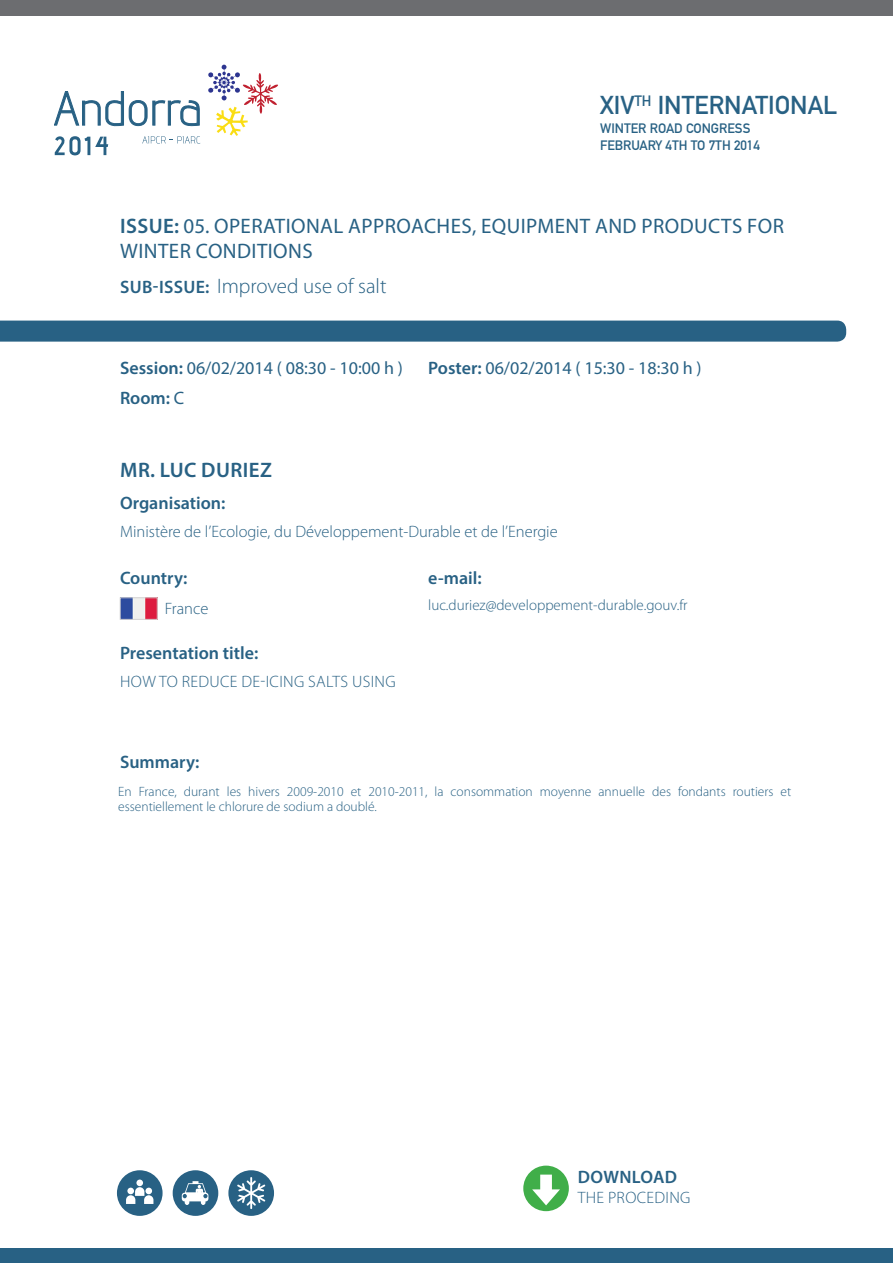
<style>
.page{position:relative;width:893px;height:1263px;background:#fff}
.page>*{position:absolute;margin:0;border:0;box-sizing:border-box;transform-origin:0 0}
.t1{font:25.5px "DIN Mittelschrift Std";color:#286184}
.Estilo_de_párrafo_3{font:21px/25.2px "Myriad Pro";letter-spacing:.02em;color:#286184}
.t2{font:300 21px "Myriad Pro";color:#286184}
.t3{font:600 21px "Myriad Pro";letter-spacing:.02em;color:#286184}
.t4{font:18px "Myriad Pro";color:#286184}
.Estilo_de_párrafo_2{font:600 18px "Myriad Pro";color:#286184}
.Estilo_de_párrafo_2-2{font:600 18px "Myriad Pro";letter-spacing:.02em;color:#286184}
.Estilo_de_párrafo_2-3{font:300 16.5px "Myriad Pro";color:#286184}
.Estilo_de_párrafo_2-4{font:300 16.5px "Myriad Pro";letter-spacing:.02em;color:#286184}
.Estilo_de_párrafo_2-5{font:300 15px "Myriad Pro";color:#286184}
.t5{font:300 13.5px/15px "Myriad Pro";color:#286184}
.t6{font:13.5px/16.2px "DIN Mittelschrift Std";color:#286184}
.s1{font-weight:600}
.s2{font-weight:600;font-size:18px}
.s3{font-weight:400}
</style>
<div class="page">
<svg style="left:173px;top:1170px;width:45px;height:46px"></svg>
<svg style="left:228px;top:1170px;width:46px;height:46px"></svg>
<svg style="left:117px;top:1170px;width:46px;height:46px"></svg>
<div style="left:0;top:1248px;width:893px;height:15px;background:#286184"></div>
<div style="left:0;top:0;width:893px;height:16px;background:#6c6d70"></div>
<svg style="left:54px;top:91px;width:146px;height:36px"></svg>
<svg style="left:55px;top:136px;width:53px;height:19px"></svg>
<svg style="left:142px;top:136px;width:58px;height:8px"></svg>
<svg style="left:208px;top:65px;width:70px;height:71px"></svg>
<div style="left:0;top:321px;width:846px;height:21px;background:#286184"></div>
<div style="left:523px;top:1165px;width:46px;height:46px;background:#40ae49;border-radius:50%"></div>
<svg style="left:532px;top:1174px;width:28px;height:31px"></svg>
<img style="left:122px;top:600px;width:33px;height:17px">
<div style="left:120px;top:598px;width:37px;height:21px;border:1px solid #d4d3d3"></div>
<h1 class="t1" style="left:600px;top:90px;width:239px">XIV<sup>TH</sup> INTERNATIONAL</h1>
<p class="t6" style="left:600px;top:121px;width:161px">WINTER ROAD CONGRESS<br>FEBRUARY 4TH TO 7TH 2014</p>
<p class="Estilo_de_párrafo_3" style="left:120px;top:214px;width:665px"><span class="s1">ISSUE:</span> 05. OPERATIONAL APPROACHES, EQUIPMENT AND PRODUCTS FOR<br>WINTER CONDITIONS</p>
<p class="t2" style="left:120px;top:273px;width:268px"><span class="s2">SUB-ISSUE:</span> Improved use of salt</p>
<p class="t4" style="left:120px;top:358px;width:284px"><span class="s1">Session:</span> 06/02/2014 ( 08:30 - 10:00 h )</p>
<p class="Estilo_de_párrafo_2" style="left:120px;top:386px;width:66px">Room: <span class="s3">C</span></p>
<p class="t4" style="left:428px;top:358px;width:275px"><span class="s1">Poster:</span> 06/02/2014 ( 15:30 - 18:30 h )</p>
<p class="t3" style="left:120px;top:457px;width:153px">MR. LUC DURIEZ</p>
<p class="Estilo_de_párrafo_2" style="left:120px;top:491px;width:107px">Organisation:</p>
<p class="Estilo_de_párrafo_2-3" style="left:120px;top:522px;width:439px">Ministère de l’Ecologie, du Développement-Durable et de l’Energie</p>
<p class="Estilo_de_párrafo_2" style="left:120px;top:566px;width:69px">Country:</p>
<p class="Estilo_de_párrafo_2-3" style="left:165px;top:598px;width:45px">France</p>
<p class="Estilo_de_párrafo_2" style="left:428px;top:566px;width:55px">e-mail:</p>
<p class="Estilo_de_párrafo_2-5" style="left:428px;top:596px;width:261px">luc.duriez@developpement-durable.gouv.fr</p>
<p class="Estilo_de_párrafo_2" style="left:120px;top:641px;width:140px">Presentation title:</p>
<p class="Estilo_de_párrafo_2-4" style="left:120px;top:672px;width:277px">HOW TO REDUCE DE-ICING SALTS USING</p>
<p class="Estilo_de_párrafo_2" style="left:120px;top:750px;width:81px">Summary:</p>
<p class="t5" style="left:118px;top:783px;width:674px">En France, durant les hivers 2009-2010 et 2010-2011, la consommation moyenne annuelle des fondants routiers et essentiellement le chlorure de sodium a doublé.</p>
<p class="Estilo_de_párrafo_2-2" style="left:578px;top:1165px;width:101px">DOWNLOAD</p>
<p class="Estilo_de_párrafo_2-4" style="left:578px;top:1187px;width:114px">THE PROCEDING</p>
</div>
